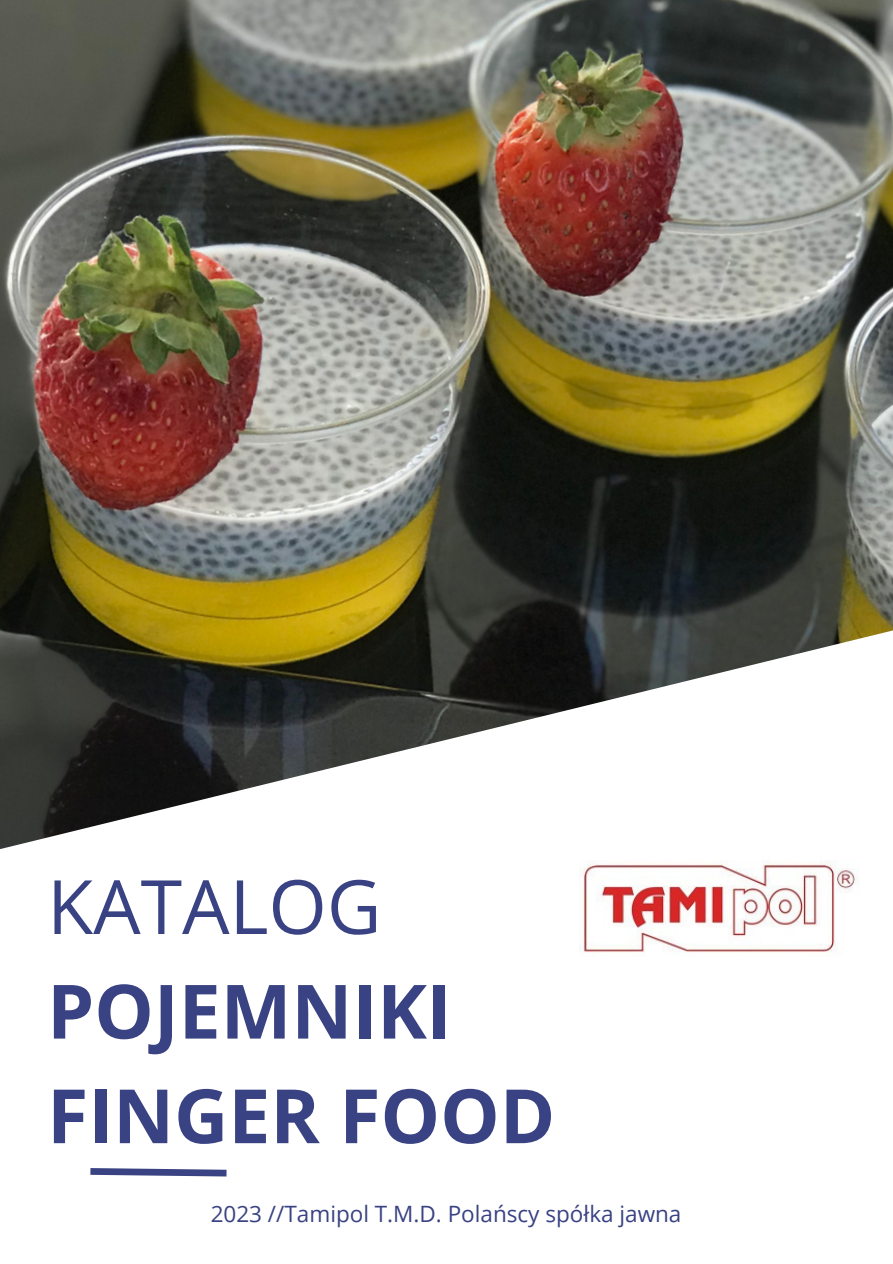
<style>
.page{position:relative;width:893px;height:1264px;background:#fff}
.page>*{position:absolute;margin:0;border:0;box-sizing:border-box;transform-origin:0 0}
.t1{font:700 75px/104.6px "Open Sans";color:#394282}
.t2{font:75px "Open Sans";color:#394282}
.t3{font:22.5px "Open Sans";color:#394282}
</style>
<div class="page">
<img style="left:0;top:0;width:892px;height:948px">
<svg style="left:90px;top:1168px;width:137px;height:9px"></svg>
<img style="left:580px;top:860px;width:279px;height:93px">
<p class="t2" style="left:47px;top:853px;width:336px">KATALOG</p>
<p class="t1" style="left:47px;top:957px;width:509px">POJEMNIKI<br>FINGER FOOD</p>
<p class="t3" style="left:211px;top:1198px;width:472px">2023 //Tamipol T.M.D. Polańscy spółka jawna</p>
</div>
